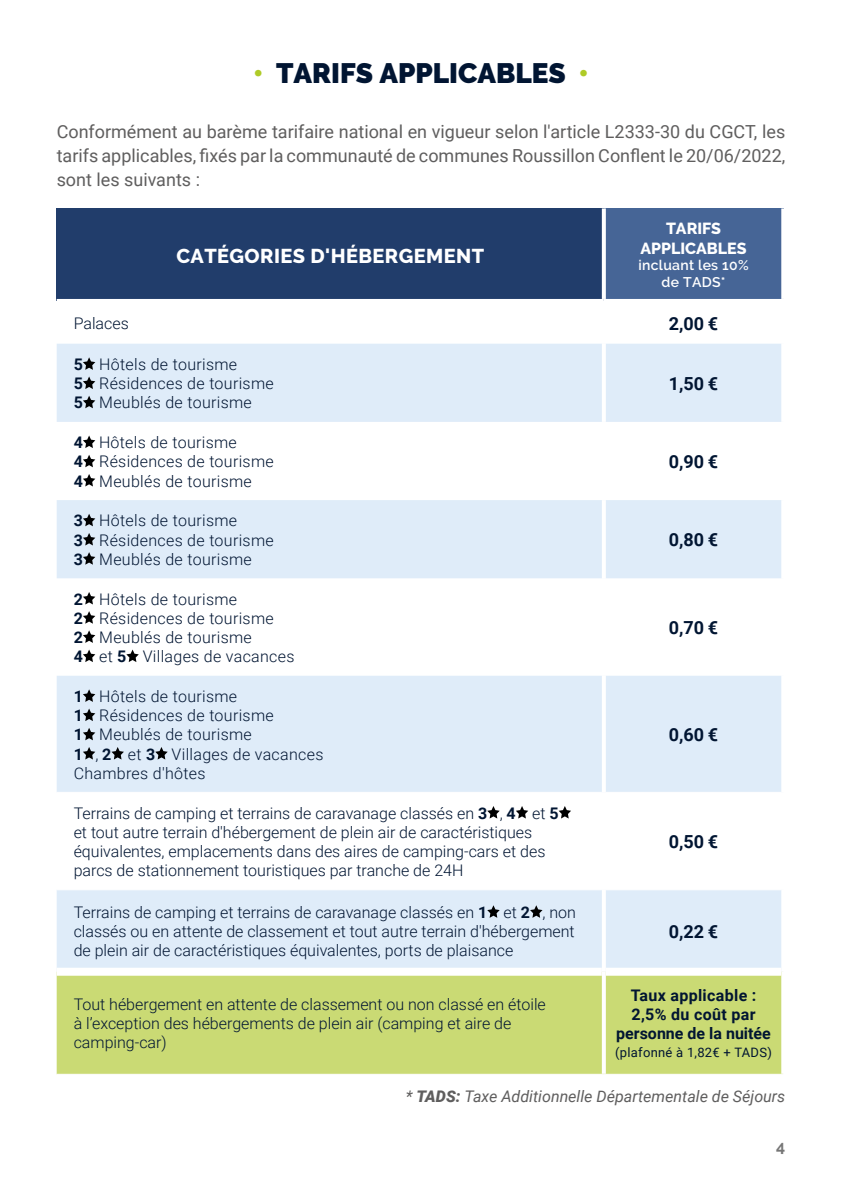
<style>
.page{position:relative;width:842px;height:1191px;background:#fff}
.page>*{position:absolute;margin:0;border:0;box-sizing:border-box;transform-origin:0 0}
.t1{font:900 28px "Raleway";color:#011532}
.t2{font:800 20px "Raleway";letter-spacing:.02em;color:#fff}
.t3{font:18px/24px "Roboto";color:#5f5e5e;text-align:justify}
.t4{font:700 18px "Roboto";color:#011532}
.t5{font:300 16px/19.2px "Roboto";color:#011532}
.t6{font:300 16px/19.2px "Roboto";letter-spacing:.02em;color:#011532}
.t7{font:700 16px/19.2px "Roboto";letter-spacing:.02em;color:#011532;text-align:center}
.t8{font:italic 16px "Roboto";color:#5f5e5e}
.t9{font:800 16px/19.2px "Raleway";color:#fff;text-align:center}
.t10{font:700 16px "Raleway";color:#767676}
.t11{font:600 14px/16.8px "Raleway";letter-spacing:.02em;color:#fff;text-align:center}
.t12{font:13px "Roboto";letter-spacing:.02em;color:#011532}
.s1{color:#afcb27}
.s2{font-weight:700}
.s3{font-weight:900}
</style>
<div class="page">
<div style="left:57px;top:208px;width:547px;height:93px;background:#213d6b"></div>
<div style="left:604px;top:208px;width:179px;height:93px;background:#466596"></div>
<svg style="left:57px;top:344px;width:724px;height:623px;fill:#dfecf9"></svg>
<div style="left:57px;top:975px;width:724px;height:98px;background:#cada74"></div>
<hr style="left:57px;top:299px;width:547px;height:4px;background:#fff">
<hr style="left:604px;top:299px;width:181px;height:4px;background:#fff">
<hr style="left:606px;top:792px;width:175px;height:1px;background:#fff">
<hr style="left:606px;top:889px;width:175px;height:1px;background:#fff">
<hr style="left:57px;top:792px;width:545px;height:1px;background:#fff">
<hr style="left:57px;top:889px;width:545px;height:1px;background:#fff">
<svg style="left:602px;top:208px;width:4px;height:91px"></svg>
<hr style="left:602px;top:344px;width:4px;height:78px;background:#fff">
<hr style="left:602px;top:422px;width:4px;height:78px;background:#fff">
<hr style="left:602px;top:500px;width:4px;height:78px;background:#fff">
<hr style="left:602px;top:578px;width:4px;height:97px;background:#fff">
<hr style="left:602px;top:675px;width:4px;height:117px;background:#fff">
<hr style="left:602px;top:792px;width:4px;height:97px;background:#fff">
<hr style="left:602px;top:889px;width:4px;height:82px;background:#fff">
<svg style="left:602px;top:971px;width:4px;height:102px"></svg>
<svg style="left:781px;top:208px;width:3px;height:91px"></svg>
<svg style="left:781px;top:971px;width:1px;height:102px"></svg>
<svg style="left:83px;top:357px;width:12px;height:13px"></svg>
<svg style="left:83px;top:376px;width:12px;height:13px"></svg>
<svg style="left:83px;top:396px;width:12px;height:12px"></svg>
<svg style="left:83px;top:435px;width:12px;height:13px"></svg>
<svg style="left:83px;top:455px;width:12px;height:12px"></svg>
<svg style="left:83px;top:474px;width:12px;height:12px"></svg>
<svg style="left:83px;top:514px;width:12px;height:12px"></svg>
<svg style="left:83px;top:533px;width:12px;height:12px"></svg>
<svg style="left:83px;top:552px;width:12px;height:12px"></svg>
<svg style="left:83px;top:592px;width:12px;height:12px"></svg>
<svg style="left:83px;top:611px;width:12px;height:12px"></svg>
<svg style="left:83px;top:630px;width:12px;height:13px"></svg>
<svg style="left:83px;top:649px;width:12px;height:13px"></svg>
<svg style="left:126px;top:649px;width:13px;height:13px"></svg>
<svg style="left:83px;top:689px;width:12px;height:13px"></svg>
<svg style="left:83px;top:708px;width:12px;height:13px"></svg>
<svg style="left:83px;top:727px;width:12px;height:13px"></svg>
<svg style="left:83px;top:747px;width:12px;height:12px"></svg>
<svg style="left:111px;top:747px;width:13px;height:12px"></svg>
<svg style="left:155px;top:747px;width:13px;height:12px"></svg>
<svg style="left:487px;top:806px;width:13px;height:12px"></svg>
<svg style="left:516px;top:806px;width:12px;height:12px"></svg>
<svg style="left:559px;top:806px;width:12px;height:12px"></svg>
<svg style="left:487px;top:905px;width:13px;height:12px"></svg>
<svg style="left:530px;top:905px;width:12px;height:12px"></svg>
<h1 class="t1" style="left:253px;top:57px;width:337px"><span class="s1">•</span> TARIFS APPLICABLES <span class="s1">•</span></h1>
<p class="t3" style="left:57px;top:119px;width:730px">Conformément au barème tarifaire national en vigueur selon l'article L2333-30 du CGCT, les tarifs applicables, fixés par la communauté de communes Roussillon Conflent le 20/06/2022, sont les suivants :</p>
<p class="t2" style="left:176px;top:244px;width:309px">CATÉGORIES D'HÉBERGEMENT</p>
<p class="t9" style="left:640px;top:219px;width:108px">TARIFS<br>APPLICABLES</p>
<p class="t11" style="left:638px;top:257px;width:112px">incluant les 10% de TADS*</p>
<p class="t5" style="left:74px;top:313px;width:57px">Palaces</p>
<p class="t4" style="left:669px;top:311px;width:51px">2,00 €</p>
<p class="t6" style="left:74px;top:354px;width:202px"><span class="s2">5</span> Hôtels de tourisme<br><span class="s2">5</span> Résidences de tourisme<br><span class="s2">5</span> Meublés de tourisme</p>
<p class="t4" style="left:669px;top:370px;width:51px">1,50 €</p>
<p class="t6" style="left:74px;top:432px;width:202px"><span class="s2">4</span> Hôtels de tourisme<br><span class="s2">4</span> Résidences de tourisme<br><span class="s2">4</span> Meublés de tourisme</p>
<p class="t6" style="left:74px;top:510px;width:202px"><span class="s2">3</span> Hôtels de tourisme<br><span class="s2">3</span> Résidences de tourisme<br><span class="s2">3</span> Meublés de tourisme</p>
<p class="t6" style="left:74px;top:588px;width:222px"><span class="s2">2</span> Hôtels de tourisme<br><span class="s2">2</span> Résidences de tourisme<br><span class="s2">2</span> Meublés de tourisme<br><span class="s2">4</span> et <span class="s2">5</span> Villages de vacances</p>
<p class="t6" style="left:74px;top:686px;width:251px"><span class="s2">1</span> Hôtels de tourisme<br><span class="s2">1</span> Résidences de tourisme<br><span class="s2">1</span> Meublés de tourisme<br><span class="s2">1</span> , <span class="s2">2</span> et <span class="s2">3</span> Villages de vacances<br>Chambres d'hôtes</p>
<p class="t5" style="left:74px;top:802px;width:486px">Terrains de camping et terrains de caravanage classés en <span class="s2">3</span> , <span class="s2">4</span> et <span class="s2">5 </span>et tout autre terrain d'hébergement de plein air de caractéristiques équivalentes, emplacements dans des aires de camping-cars et des parcs de stationnement touristiques par tranche de 24H</p>
<p class="t5" style="left:74px;top:902px;width:504px;text-align:justify">Terrains de camping et terrains de caravanage classés en <span class="s2">1</span> et <span class="s2">2</span> , non classés ou en attente de classement et tout autre terrain d'hébergement de plein air de caractéristiques équivalentes, ports de plaisance</p>
<p class="t4" style="left:669px;top:449px;width:51px">0,90 €</p>
<p class="t4" style="left:669px;top:527px;width:51px">0,80 €</p>
<p class="t4" style="left:669px;top:615px;width:51px">0,70 €</p>
<p class="t4" style="left:669px;top:722px;width:51px">0,60 €</p>
<p class="t4" style="left:669px;top:829px;width:51px">0,50 €</p>
<p class="t4" style="left:669px;top:918px;width:51px">0,22 €</p>
<p class="t5" style="left:74px;top:994px;width:474px">Tout hébergement en attente de classement ou non classé en étoile à l’exception des hébergements de plein air (camping et aire de camping-car)</p>
<p class="t7" style="left:616px;top:984px;width:156px">Taux applicable :<br>2,5% du coût par personne de la nuitée</p>
<p class="t12" style="left:615px;top:1043px;width:158px">(plafonné à 1,82€ + TADS)</p>
<p class="t8" style="left:406px;top:1085px;width:381px">* <span class="s3">TADS:</span> Taxe Additionnelle Départementale de Séjours</p>
<p class="t10" style="left:776px;top:1137px;width:11px">4</p>
</div>
